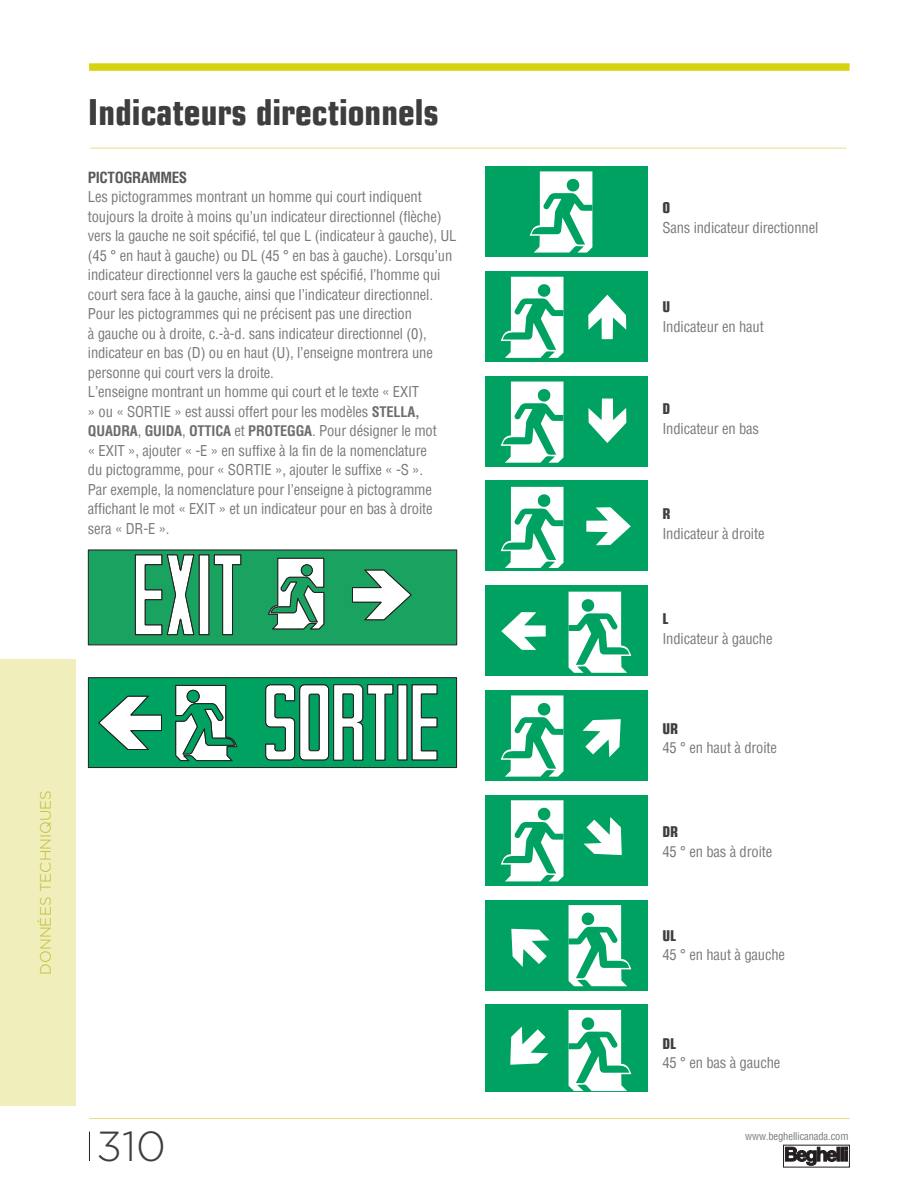
<style>
.page{position:relative;width:918px;height:1188px;background:#fff}
.page>*{position:absolute;margin:0;border:0;box-sizing:border-box;transform-origin:0 0}
.t1{font:300 42px "Gotham HTF";color:#3e3e3f}
.t2{font:700 condensed 36px "Eurostile LT";color:#3e3e3f}
.t3{font:300 15px "Gotham HTF";color:#bcb92b}
.t4{font:700 condensed 15px "Eurostile LT";color:#3e3e3f}
.Body{font:700 condensed 15px "Helvetica";letter-spacing:-.025em;color:#57585a}
.Body-2{font:condensed 14.7px "Helvetica";letter-spacing:-.01em;color:#76787b}
.Body-3{font:700 condensed 14.25px "Helvetica";letter-spacing:-.01em;color:#6c6d70}
.t5{font:condensed 10.5px "Helvetica";letter-spacing:-.01em;color:#76787b}
.s1{font-weight:700;font-size:14.25px;color:#6c6d70}
.s2{font-weight:400;font-size:14.7px;color:#76787b}
</style>
<div class="page">
<div style="left:89px;top:63px;width:761px;height:8px;background:#d6d210"></div>
<svg style="left:89px;top:1132px;width:1px;height:29px"></svg>
<hr style="left:89px;top:1118px;width:761px;height:1px;background:#e7e280">
<div style="left:0;top:659px;width:76px;height:446px;background:#f0efbc"></div>
<svg style="left:845px;top:1147px;width:3px;height:14px"></svg>
<hr style="left:841px;top:1147px;width:3px;height:14px;background:#231f20">
<div style="left:837px;top:1147px;width:3px;height:14px;background:#231f20;border:1px solid #231f20"></div>
<svg style="left:785px;top:1147px;width:52px;height:18px"></svg>
<hr style="left:90px;top:148px;width:756px;height:1px;background:#e7e280">
<svg style="left:87px;top:677px;width:370px;height:91px"></svg>
<div style="left:187px;top:690px;width:12px;height:12px;background:#00a261;border-radius:50%"></div>
<div style="left:187px;top:690px;width:13px;height:13px;border:1px solid #231f20;border-radius:50%"></div>
<svg style="left:87px;top:549px;width:371px;height:97px"></svg>
<div style="left:301px;top:565px;width:11px;height:11px;background:#19a260;border-radius:50%"></div>
<div style="left:301px;top:564px;width:12px;height:12px;border:1px solid #231f20;border-radius:50%"></div>
<div style="left:485px;top:691px;width:162px;height:90px;background:#00a261"></div>
<svg style="left:501px;top:695px;width:62px;height:82px"></svg>
<svg style="left:583px;top:719px;width:38px;height:38px"></svg>
<div style="left:485px;top:795px;width:162px;height:90px;background:#00a261"></div>
<svg style="left:501px;top:800px;width:62px;height:81px"></svg>
<svg style="left:584px;top:817px;width:38px;height:38px"></svg>
<div style="left:485px;top:271px;width:162px;height:90px;background:#00a261"></div>
<svg style="left:501px;top:277px;width:62px;height:81px"></svg>
<svg style="left:588px;top:295px;width:38px;height:44px"></svg>
<div style="left:485px;top:481px;width:162px;height:90px;background:#00a261"></div>
<svg style="left:501px;top:487px;width:62px;height:81px"></svg>
<svg style="left:586px;top:507px;width:45px;height:38px"></svg>
<div style="left:485px;top:376px;width:162px;height:90px;background:#00a261"></div>
<svg style="left:501px;top:382px;width:62px;height:81px"></svg>
<svg style="left:588px;top:399px;width:38px;height:44px"></svg>
<div style="left:485px;top:167px;width:162px;height:90px;background:#00a261"></div>
<svg style="left:530px;top:171px;width:62px;height:82px"></svg>
<div style="left:485px;top:586px;width:162px;height:90px;background:#00a261"></div>
<svg style="left:569px;top:592px;width:62px;height:81px"></svg>
<svg style="left:501px;top:612px;width:45px;height:38px"></svg>
<div style="left:485px;top:900px;width:162px;height:90px;background:#00a261"></div>
<svg style="left:569px;top:905px;width:62px;height:81px"></svg>
<svg style="left:511px;top:929px;width:38px;height:38px"></svg>
<div style="left:485px;top:1005px;width:162px;height:87px;background:#00a261"></div>
<svg style="left:569px;top:1010px;width:62px;height:81px"></svg>
<svg style="left:510px;top:1027px;width:38px;height:38px"></svg>
<p class="t3" style="left:37px;top:975px;width:186px;rotate:-90deg">DONNÉES TECHNIQUES</p>
<p class="t2" style="left:88px;top:91px;width:352px">Indicateurs directionnels</p>
<p class="Body" style="left:88px;top:167px;width:101px">PICTOGRAMMES</p>
<p class="Body-2" style="left:88px;top:187px;width:335px">Les pictogrammes montrant un homme qui court indiquent</p>
<p class="Body-2" style="left:88px;top:207px;width:355px">toujours la droite à moins qu’un indicateur directionnel (flèche)</p>
<p class="Body-2" style="left:88px;top:226px;width:370px">vers la gauche ne soit spécifié, tel que L (indicateur à gauche), UL</p>
<p class="Body-2" style="left:88px;top:246px;width:366px">(45 ° en haut à gauche) ou DL (45 ° en bas à gauche). Lorsqu’un</p>
<p class="Body-2" style="left:88px;top:265px;width:354px">indicateur directionnel vers la gauche est spécifié, l’homme qui</p>
<p class="Body-2" style="left:88px;top:285px;width:347px">court sera face à la gauche, ainsi que l’indicateur directionnel.</p>
<p class="Body-2" style="left:88px;top:304px;width:326px">Pour les pictogrammes qui ne précisent pas une direction</p>
<p class="Body-2" style="left:88px;top:324px;width:340px">à gauche ou à droite, c.-à-d. sans indicateur directionnel (0),</p>
<p class="Body-2" style="left:88px;top:343px;width:346px">indicateur en bas (D) ou en haut (U), l’enseigne montrera une</p>
<p class="Body-2" style="left:88px;top:363px;width:188px">personne qui court vers la droite.</p>
<p class="Body-2" style="left:88px;top:382px;width:333px">L’enseigne montrant un homme qui court et le texte « EXIT</p>
<p class="Body-2" style="left:88px;top:402px;width:334px">» ou « SORTIE » est aussi offert pour les modèles <span class="s1">STELLA,</span></p>
<p class="Body-3" style="left:88px;top:422px;width:350px">QUADRA<span class="s2">,</span> GUIDA<span class="s2">,</span> OTTICA <span class="s2">et</span> PROTEGGA<span class="s2">. Pour désigner le mot</span></p>
<p class="Body-2" style="left:88px;top:441px;width:340px">« EXIT », ajouter « -E » en suffixe à la fin de la nomenclature</p>
<p class="Body-2" style="left:88px;top:460px;width:337px">du pictogramme, pour « SORTIE », ajouter le suffixe « -S ».</p>
<p class="Body-2" style="left:88px;top:480px;width:346px">Par exemple, la nomenclature pour l’enseigne à pictogramme</p>
<p class="Body-2" style="left:88px;top:499px;width:346px">affichant le mot « EXIT » et un indicateur pour en bas à droite</p>
<p class="Body-2" style="left:88px;top:519px;width:83px">sera « DR-E ».</p>
<p class="t4" style="left:662px;top:199px;width:9px">O</p>
<p class="Body-2" style="left:662px;top:218px;width:158px">Sans indicateur directionnel</p>
<p class="t4" style="left:662px;top:298px;width:9px">U</p>
<p class="Body-2" style="left:662px;top:317px;width:103px">Indicateur en haut</p>
<p class="t4" style="left:662px;top:400px;width:9px">D</p>
<p class="Body-2" style="left:662px;top:419px;width:98px">Indicateur en bas</p>
<p class="t4" style="left:662px;top:505px;width:10px">R</p>
<p class="Body-2" style="left:662px;top:524px;width:104px">Indicateur à droite</p>
<p class="t4" style="left:662px;top:610px;width:8px">L</p>
<p class="Body-2" style="left:662px;top:629px;width:112px">Indicateur à gauche</p>
<p class="t4" style="left:662px;top:720px;width:17px">UR</p>
<p class="Body-2" style="left:662px;top:739px;width:116px">45 ° en haut à droite</p>
<p class="t4" style="left:662px;top:823px;width:17px">DR</p>
<p class="Body-2" style="left:662px;top:842px;width:111px">45 ° en bas à droite</p>
<p class="t4" style="left:662px;top:927px;width:15px">UL</p>
<p class="Body-2" style="left:662px;top:946px;width:124px">45 ° en haut à gauche</p>
<p class="t4" style="left:662px;top:1035px;width:15px">DL</p>
<p class="Body-2" style="left:662px;top:1054px;width:119px">45 ° en bas à gauche</p>
<h1 class="t1" style="left:97px;top:1123px;width:71px">310</h1>
<p class="t5" style="left:745px;top:1129px;width:105px">www.beghellicanada.com</p>
</div>
